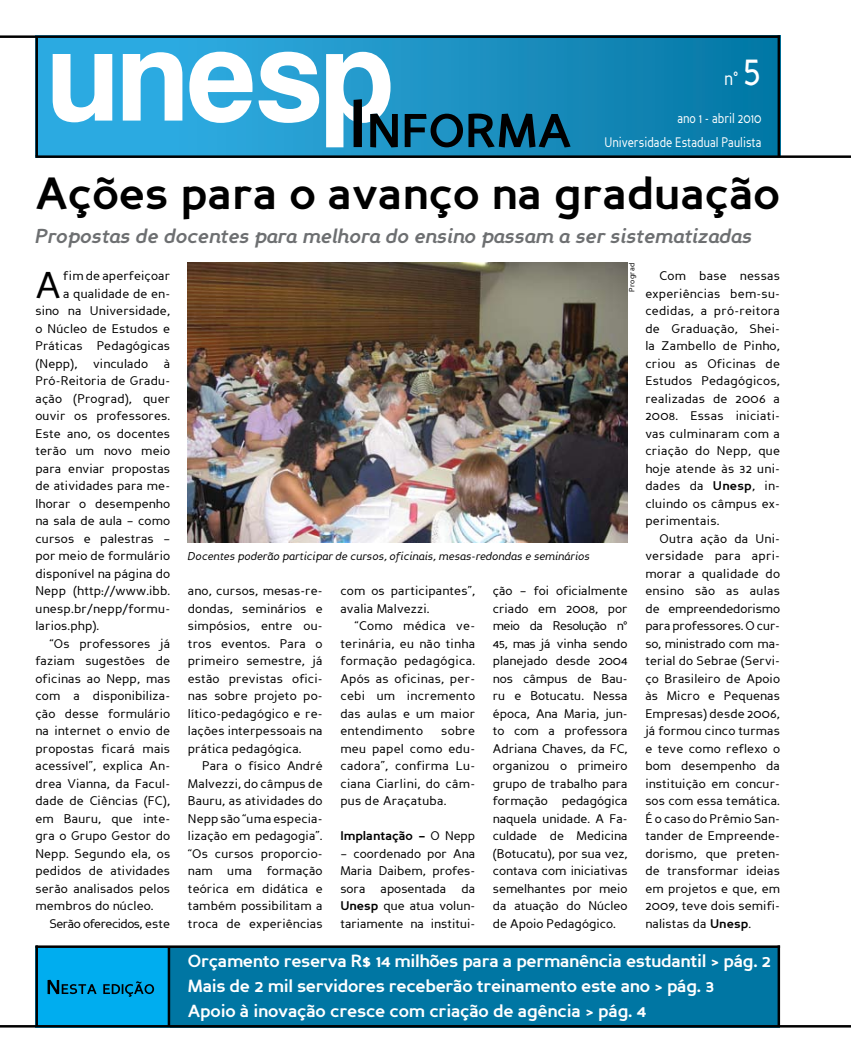
<style>
.page{position:relative;width:851px;height:1063px;background:#fff}
.page>*{position:absolute;margin:0;border:0;box-sizing:border-box;transform-origin:0 0}
.t1{font:45.38px "Perspective Sans";color:#fff;scale:.82 1}
.t2{font:700 45px "Perspective Sans";color:#000}
.t3{font:37.25px "Perspective Sans";color:#000}
.t4{font:italic 700 20px "Perspective Sans";color:#6d6f71}
.t5{font:19.25px "Perspective Sans";color:#fff;scale:.82 1}
.t6{font:700 17.5px/25px "Perspective Sans";letter-spacing:-.02em;color:#fff}
.t7{font:13.75px "Perspective Sans";color:#fff;scale:.82 1}
.t8{font:12.5px/17.5px "Perspective Sans";letter-spacing:.01em;color:#000;text-align:justify}
.t9{font:12.5px "Perspective Sans";letter-spacing:-.04em;color:#000}
.t10{font:700 12.5px "Perspective Sans";color:#000}
.t11{font:italic 11.25px "Perspective Sans";color:#000}
.t12{font:7.5px "Perspective Sans";letter-spacing:.02em;color:#000}
.s1{font-weight:700}
.s2{font-weight:400}
</style>
<div class="page">
<div style="left:170px;top:946px;width:610px;height:82px;background:#0076a3"></div>
<div style="left:35px;top:946px;width:135px;height:82px;background:#00adef"></div>
<hr style="left:35px;top:945px;width:745px;height:3px;background:#000">
<hr style="left:0;top:1025px;width:850px;height:3px;background:#000">
<div style="left:35px;top:35px;width:745px;height:123px;background:linear-gradient(to right,#34b2ea,#0778a5)"></div>
<hr style="left:0;top:35px;width:780px;height:3px;background:#000">
<hr style="left:35px;top:155px;width:815px;height:3px;background:#000">
<hr style="left:35px;top:37px;width:3px;height:119px;background:#000">
<hr style="left:35px;top:945px;width:3px;height:81px;background:#000">
<hr style="left:168px;top:946px;width:2px;height:80px;background:#000">
<hr style="left:777px;top:35px;width:3px;height:121px;background:#000">
<hr style="left:777px;top:945px;width:3px;height:81px;background:#000">
<svg style="left:48px;top:980px;width:106px;height:17px"></svg>
<svg style="left:53px;top:52px;width:517px;height:96px"></svg>
<img style="left:188px;top:263px;width:439px;height:280px">
<h3 class="t5" style="left:724px;top:67px;width:19px">n°</h3>
<h1 class="t1" style="left:742px;top:43px;width:25px">5</h1>
<p class="t7" style="left:677px;top:110px;width:104px">ano 1 - abril 2010</p>
<p class="t7" style="left:604px;top:134px;width:193px">Universidade Estadual Paulista</p>
<h2 class="t2" style="left:35px;top:167px;width:746px">Ações para o avanço na graduação</h2>
<h3 class="t4" style="left:35px;top:224px;width:718px">Propostas de docentes para melhora do ensino passam a ser sistematizadas</h3>
<h3 class="t3" style="left:35px;top:264px;width:27px">A</h3>
<p class="t8" style="left:63px;top:268px;width:108px">fim de aperfeiçoar</p>
<p class="t8" style="left:63px;top:285px;width:109px">a qualidade de en-</p>
<p class="t8" style="left:35px;top:303px;width:136px">sino na Universidade,</p>
<p class="t8" style="left:35px;top:320px;width:136px">o Núcleo de Estudos e</p>
<p class="t8" style="left:35px;top:338px;width:136px">Práticas Pedagógicas</p>
<p class="t8" style="left:35px;top:355px;width:136px">(Nepp), vinculado à</p>
<p class="t8" style="left:35px;top:373px;width:136px">Pró-Reitoria de Gradu-</p>
<p class="t8" style="left:35px;top:390px;width:136px">ação (Prograd), quer</p>
<p class="t8" style="left:35px;top:408px;width:136px">ouvir os professores.</p>
<p class="t8" style="left:35px;top:425px;width:136px">Este ano, os docentes</p>
<p class="t8" style="left:35px;top:443px;width:136px">terão um novo meio</p>
<p class="t8" style="left:35px;top:460px;width:136px">para enviar propostas</p>
<p class="t8" style="left:35px;top:478px;width:136px">de atividades para me-</p>
<p class="t8" style="left:35px;top:495px;width:136px">lhorar o desempenho</p>
<p class="t8" style="left:35px;top:513px;width:136px">na sala de aula – como</p>
<p class="t8" style="left:35px;top:530px;width:136px">cursos e palestras –</p>
<p class="t8" style="left:35px;top:548px;width:136px">por meio de formulário</p>
<p class="t8" style="left:35px;top:565px;width:136px">disponível na página do</p>
<p class="t8" style="left:35px;top:583px;width:136px">Nepp (http://www.ibb.</p>
<p class="t8" style="left:35px;top:600px;width:136px">unesp.br/nepp/formu-</p>
<p class="t8" style="left:35px;top:618px;width:65px">larios.php).</p>
<p class="t8" style="left:50px;top:635px;width:122px">“Os professores já</p>
<p class="t8" style="left:35px;top:653px;width:136px">faziam sugestões de</p>
<p class="t8" style="left:35px;top:670px;width:136px">oficinas ao Nepp, mas</p>
<p class="t8" style="left:35px;top:688px;width:136px">com a disponibiliza-</p>
<p class="t8" style="left:35px;top:705px;width:136px">ção desse formulário</p>
<p class="t8" style="left:35px;top:723px;width:136px">na internet o envio de</p>
<p class="t8" style="left:35px;top:740px;width:136px">propostas ficará mais</p>
<p class="t8" style="left:35px;top:758px;width:136px">acessível”, explica An-</p>
<p class="t8" style="left:35px;top:775px;width:136px">drea Vianna, da Facul-</p>
<p class="t8" style="left:35px;top:793px;width:136px">dade de Ciências (FC),</p>
<p class="t8" style="left:35px;top:810px;width:136px">em Bauru, que inte-</p>
<p class="t8" style="left:35px;top:828px;width:136px">gra o Grupo Gestor do</p>
<p class="t8" style="left:35px;top:845px;width:136px">Nepp. Segundo ela, os</p>
<p class="t8" style="left:35px;top:863px;width:136px">pedidos de atividades</p>
<p class="t8" style="left:35px;top:880px;width:136px">serão analisados pelos</p>
<p class="t8" style="left:35px;top:898px;width:120px">membros do núcleo.</p>
<p class="t9" style="left:50px;top:916px;width:122px">Serão oferecidos, este</p>
<p class="t12" style="left:627px;top:292px;width:30px;rotate:-90deg">Prograd</p>
<p class="t8" style="left:645px;top:268px;width:136px;text-indent:14px">Com base nessas experiências bem-su&shy;cedidas, a pró-reitora de Graduação, Shei&shy;la Zambello de Pinho, criou as Oficinas de Estudos Pedagógicos, realizadas de 2006 a 2008. Essas iniciati&shy;vas culminaram com a criação do Nepp, que hoje atende às 32 uni&shy;dades da <span class="s1">Unesp</span>, in&shy;cluindo os câmpus ex&shy;perimentais.</p>
<p class="t8" style="left:645px;top:530px;width:136px;text-indent:14px">Outra ação da Uni&shy;versidade para apri&shy;morar a qualidade do ensino são as aulas de empreendedorismo para professores. O cur&shy;so, ministrado com ma&shy;terial do Sebrae (Servi&shy;ço Brasileiro de Apoio às Micro e Pequenas Empresas) desde 2006, já formou cinco turmas e teve como reflexo o bom desempenho da instituição em concur&shy;sos com essa temática.<br>É o caso do Prêmio San&shy;tander de Empreende&shy;dorismo, que preten&shy;de transformar ideias em projetos e que, em 2009, teve dois semifi&shy;nalistas da <span class="s1">Unesp</span>.</p>
<p class="t11" style="left:188px;top:550px;width:403px">Docentes poderão participar de cursos, oficinais, mesas-redondas e seminários</p>
<p class="t8" style="left:340px;top:583px;width:136px">com os participantes”, avalia Malvezzi.</p>
<p class="t8" style="left:340px;top:618px;width:136px;text-indent:14px">“Como médica ve&shy;terinária, eu não tinha formação pedagógica.<br>Após as oficinas, per&shy;cebi um incremento das aulas e um maior entendimento</p>
<p class="t8" style="left:493px;top:583px;width:136px">ção – foi oficialmente criado em 2008, por meio da Resolução nº 45, mas já vinha sendo planejado desde 2004 nos câmpus de Bau&shy;ru e Botucatu. Nessa época, Ana Maria, jun&shy;to com a professora Adriana Chaves, da FC, organizou o primeiro grupo de trabalho para formação pedagógica naquela unidade. A Fa&shy;culdade de Medicina (Botucatu), por sua vez, contava com iniciativas semelhantes por meio da atuação do Núcleo de Apoio Pedagógico.</p>
<p class="t8" style="left:188px;top:583px;width:136px">ano, cursos, mesas-re&shy;dondas, seminários e simpósios, entre ou&shy;tros eventos. Para o primeiro semestre, já estão previstas ofici&shy;nas sobre projeto po&shy;lítico-pedagógico e re&shy;lações interpessoais na prática pedagógica.</p>
<p class="t8" style="left:188px;top:758px;width:136px;text-indent:14px">Para o físico André Malvezzi, do câmpus de Bauru, as atividades do Nepp são “uma especia&shy;lização em pedagogia”. “Os cursos proporcio&shy;nam uma formação teórica em didática e também possibilitam a troca de experiências</p>
<p class="t8" style="left:340px;top:723px;width:136px;text-indent:101px">sobre meu papel como edu&shy;cadora”, confirma Lu&shy;ciana Ciarlini, do câm&shy;pus de Araçatuba.</p>
<p class="t10" style="left:340px;top:829px;width:136px">Implantação – <span class="s2">O Nepp</span></p>
<p class="t8" style="left:340px;top:845px;width:136px">– coordenado por Ana Maria Daibem, profes&shy;sora aposentada da <span class="s1">Unesp</span> que atua volun&shy;tariamente na institui-</p>
<h3 class="t6" style="left:188px;top:949px;width:585px">Orçamento reserva R$ 14 milhões para a permanência estudantil &gt; pág. 2<br>Mais de 2 mil servidores receberão treinamento este ano &gt; pág. 3<br>Apoio à inovação cresce com criação de agência &gt; pág. 4</h3>
</div>
